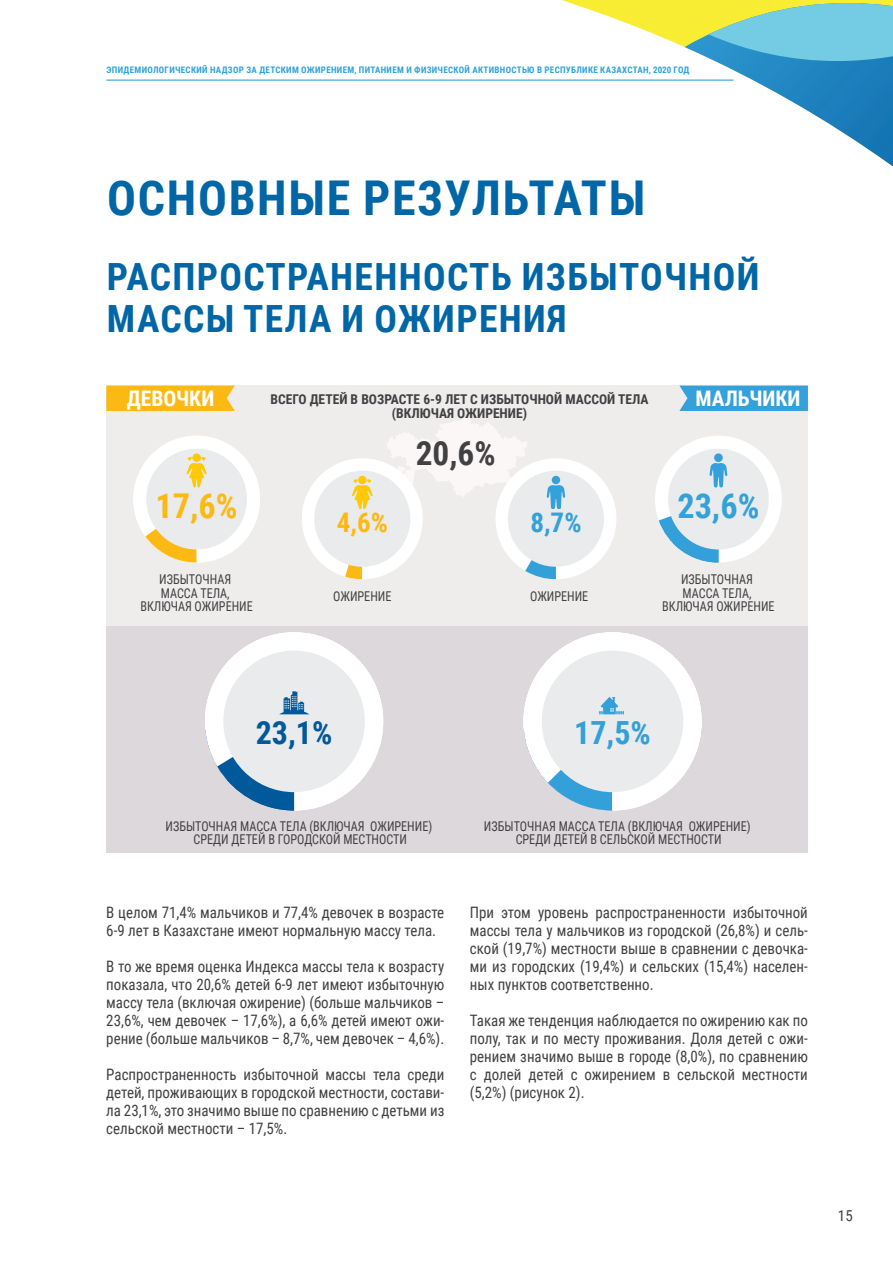
<style>
.page{position:relative;width:893px;height:1263px;background:#fff}
.page>*{position:absolute;margin:0;border:0;box-sizing:border-box;transform-origin:0 0}
.t1{font:700 48px "Roboto Condensed";letter-spacing:.035em;color:#0066a6}
.t2{font:700 37.5px/42px "Roboto Condensed";letter-spacing:.035em;color:#0066a6}
.t3{font:700 34.2px "Roboto Condensed";color:#34a1da}
.t4{font:700 34.2px "Roboto Condensed";color:#fdb913}
.t5{font:700 33.3px "Roboto Condensed";color:#414042}
.t6{font:700 31.95px "Roboto Condensed";color:#00599b}
.t7{font:700 31.95px "Roboto Condensed";color:#33a0d9}
.t8{font:700 27px "Roboto Condensed";color:#fdb913}
.t9{font:700 27px "Roboto Condensed";color:#34a1da}
.t10{font:700 21.45px "Roboto Condensed";color:#fff}
.t11{font:15.75px/18px "Roboto Condensed";color:#414042;text-align:justify;scale:.95 1}
.t12{font:15px "Roboto Condensed";color:#414042}
.t13{font:13.5px/13.5px "Roboto Condensed";color:#414042;text-align:center;scale:.9 1}
.t14{font:700 13.5px/13.5px "Roboto Condensed";color:#414042;text-align:center}
.t15{font:700 9px "Roboto Condensed";letter-spacing:.035em;color:#33a1d9}
</style>
<div class="page">
<svg style="left:525px;top:0;width:368px;height:167px"></svg>
<svg style="left:685px;top:3px;width:208px;height:162px"></svg>
<hr style="left:106px;top:80px;width:627px;height:1px;background:#33a1d9">
<div style="left:106px;top:386px;width:702px;height:467px;background:#efecec"></div>
<div style="left:106px;top:626px;width:702px;height:227px;background:#ddd8db"></div>
<svg style="left:387px;top:418px;width:140px;height:79px"></svg>
<div style="left:133px;top:436px;width:127px;height:126px;background:#fff;border-radius:50%"></div>
<div style="left:106px;top:386px;width:129px;height:25px;background:#fdb913"></div>
<div style="left:679px;top:386px;width:129px;height:25px;background:#34a1da"></div>
<div style="left:655px;top:436px;width:127px;height:126px;background:#fff;border-radius:50%"></div>
<svg style="left:659px;top:516px;width:59px;height:46px"></svg>
<div style="left:668px;top:449px;width:101px;height:100px;background:#eaebec;border-radius:50%"></div>
<div style="left:714px;top:453px;width:9px;height:9px;background:#34a1da;border-radius:50%"></div>
<svg style="left:709px;top:463px;width:18px;height:25px"></svg>
<div style="left:302px;top:458px;width:121px;height:121px;background:#fff;border-radius:50%"></div>
<svg style="left:345px;top:565px;width:17px;height:14px"></svg>
<div style="left:314px;top:471px;width:96px;height:96px;background:#eaebec;border-radius:50%"></div>
<div style="left:358px;top:476px;width:9px;height:8px;background:#ffca05;border-radius:50%"></div>
<svg style="left:352px;top:479px;width:21px;height:30px"></svg>
<div style="left:495px;top:458px;width:121px;height:121px;background:#fff;border-radius:50%"></div>
<svg style="left:525px;top:560px;width:31px;height:19px"></svg>
<div style="left:508px;top:471px;width:96px;height:96px;background:#eaebec;border-radius:50%"></div>
<div style="left:552px;top:476px;width:8px;height:8px;background:#34a1da;border-radius:50%"></div>
<svg style="left:547px;top:485px;width:18px;height:24px"></svg>
<svg style="left:145px;top:528px;width:51px;height:34px"></svg>
<div style="left:146px;top:449px;width:101px;height:100px;background:#eaebec;border-radius:50%"></div>
<svg style="left:192px;top:453px;width:9px;height:9px"></svg>
<svg style="left:187px;top:457px;width:20px;height:31px"></svg>
<div style="left:205px;top:632px;width:178px;height:178px;background:#fff;border-radius:50%"></div>
<div style="left:223px;top:651px;width:142px;height:141px;background:#eaebec;border-radius:50%"></div>
<svg style="left:205px;top:691px;width:104px;height:119px"></svg>
<div style="left:523px;top:632px;width:179px;height:178px;background:#fff;border-radius:50%"></div>
<div style="left:542px;top:651px;width:141px;height:141px;background:#eaebec;border-radius:50%"></div>
<svg style="left:524px;top:697px;width:100px;height:113px"></svg>
<p class="t15" style="left:106px;top:63px;width:584px">ЭПИДЕМИОЛОГИЧЕСКИЙ НАДЗОР ЗА ДЕТСКИМ ОЖИРЕНИЕМ, ПИТАНИЕМ И ФИЗИЧЕСКОЙ АКТИВНОСТЬЮ В РЕСПУБЛИКЕ КАЗАХСТАН, 2020 ГОД</p>
<p class="t1" style="left:107px;top:164px;width:540px">ОСНОВНЫЕ РЕЗУЛЬТАТЫ</p>
<p class="t2" style="left:107px;top:254px;width:654px">РАСПРОСТРАНЕННОСТЬ ИЗБЫТОЧНОЙ<br>МАССЫ ТЕЛА И ОЖИРЕНИЯ</p>
<p class="t10" style="left:127px;top:383px;width:89px">ДЕВОЧКИ</p>
<p class="t10" style="left:695px;top:383px;width:107px">МАЛЬЧИКИ</p>
<p class="t5" style="left:416px;top:430px;width:81px">20,6%</p>
<p class="t14" style="left:270px;top:392px;width:380px">ВСЕГО ДЕТЕЙ В ВОЗРАСТЕ 6-9 ЛЕТ C ИЗБЫТОЧНОЙ МАССОЙ ТЕЛА (ВКЛЮЧАЯ ОЖИРЕНИЕ)</p>
<p class="t4" style="left:156px;top:481px;width:84px">17,6%</p>
<p class="t8" style="left:337px;top:504px;width:53px">4,6%</p>
<p class="t9" style="left:530px;top:504px;width:53px">8,7%</p>
<p class="t3" style="left:677px;top:481px;width:84px">23,6%</p>
<p class="t13" style="left:140px;top:572px;width:126px">ИЗБЫТОЧНАЯ<br>МАССА ТЕЛА,<br>ВКЛЮЧАЯ ОЖИРЕНИЕ</p>
<p class="t13" style="left:662px;top:572px;width:126px">ИЗБЫТОЧНАЯ<br>МАССА ТЕЛА,<br>ВКЛЮЧАЯ ОЖИРЕНИЕ</p>
<p class="t13" style="left:333px;top:589px;width:66px">ОЖИРЕНИЕ</p>
<p class="t13" style="left:530px;top:589px;width:66px">ОЖИРЕНИЕ</p>
<p class="t6" style="left:256px;top:711px;width:78px">23,1%</p>
<p class="t7" style="left:574px;top:711px;width:78px">17,5%</p>
<p class="t13" style="left:166px;top:819px;width:298px">ИЗБЫТОЧНАЯ МАССА ТЕЛА (ВКЛЮЧАЯ ОЖИРЕНИЕ)<br>СРЕДИ ДЕТЕЙ В ГОРОДСКОЙ МЕСТНОСТИ</p>
<p class="t13" style="left:484px;top:819px;width:298px">ИЗБЫТОЧНАЯ МАССА ТЕЛА (ВКЛЮЧАЯ ОЖИРЕНИЕ)<br>СРЕДИ ДЕТЕЙ В СЕЛЬСКОЙ МЕСТНОСТИ</p>
<p class="t11" style="left:106px;top:903px;width:357px">В целом 71,4% мальчиков и 77,4% девочек в возрасте<br>6-9 лет в Казахстане имеют нормальную массу тела.</p>
<p class="t11" style="left:106px;top:957px;width:357px">В то же время оценка Индекса массы тела к возрасту показала, что 20,6% детей 6-9 лет имеют избыточную массу тела (включая ожирение) (больше мальчиков – 23,6%, чем девочек – 17,6%), а 6,6% детей имеют ожи&shy;рение (больше мальчиков – 8,7%, чем девочек – 4,6%).</p>
<p class="t11" style="left:106px;top:1065px;width:357px">Распространенность избыточной массы тела среди детей, проживающих в городской местности, состави&shy;ла 23,1%, это значимо выше по сравнению с детьми из сельской местности – 17,5%.</p>
<p class="t11" style="left:470px;top:903px;width:357px">При этом уровень распространенности избыточной массы тела у мальчиков из городской (26,8%) и сель&shy;ской (19,7%) местности выше в сравнении с девочка&shy;ми из городских (19,4%) и сельских (15,4%) населен&shy;ных пунктов соответственно.</p>
<p class="t11" style="left:470px;top:1011px;width:357px">Такая же тенденция наблюдается по ожирению как по полу, так и по месту проживания. Доля детей с ожи&shy;рением значимо выше в городе (8,0%), по сравнению с долей детей с ожирением в сельской местности (5,2%) (рисунок 2).</p>
<p class="t12" style="left:838px;top:1205px;width:16px">15</p>
</div>
